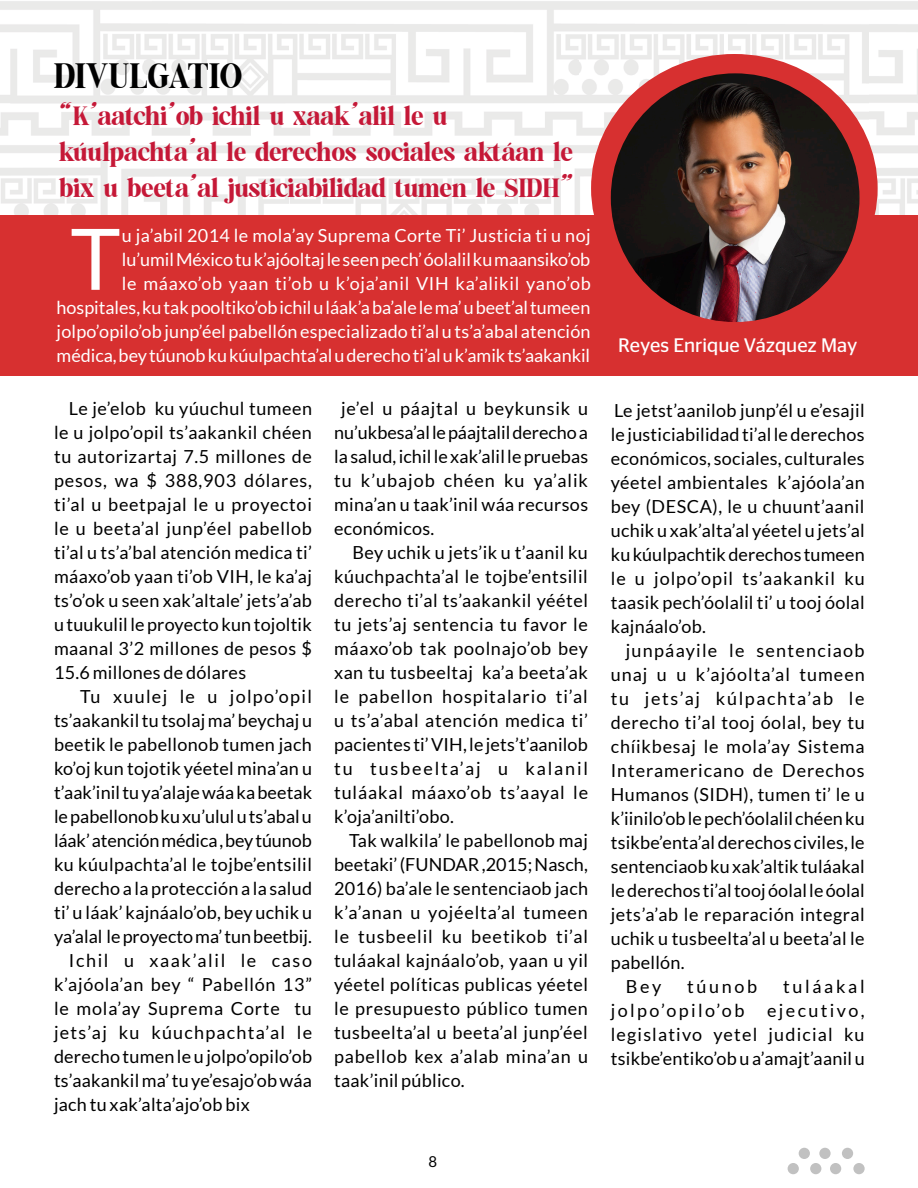
<style>
.page{position:relative;width:918px;height:1188px;background:#fff}
.page>*{position:absolute;margin:0;border:0;box-sizing:border-box;transform-origin:0 0}
.t1{font:85.05px "Lato";color:#fff}
.t2{font:36px "The Billion Butterfly";color:#000}
.t3{font:27px/36px "The Billion Butterfly";color:#c51837}
.t4{font:19.5px "Stag Sans";color:#fff}
.t5{font:18px/24px "Lato";letter-spacing:.02em;color:#000;text-align:justify}
.t6{font:18px/24px "Lato";color:#fff;text-align:right}
.t7{font:18px "Lato";letter-spacing:.07em;color:#000}
.t8{font:18px "Lato";color:#000}
.t9{font:18px "Lato";letter-spacing:.045em;color:#000}
.t10{font:18px "Lato";letter-spacing:.09em;color:#000}
.t11{font:18px "Lato";letter-spacing:-.005em;color:#000}
.t12{font:18px "Lato";letter-spacing:.04em;color:#000}
.t13{font:18px "Lato";letter-spacing:.055em;color:#000}
.t14{font:18px "Lato";letter-spacing:.05em;color:#000}
.t15{font:18px "Lato";letter-spacing:.13em;color:#000}
.t16{font:18px "Lato";letter-spacing:.15em;color:#000}
.t17{font:15px "Lato";color:#000}
</style>
<div class="page">
<img style="left:0;top:1px;width:918px;height:214px">
<div style="left:0;top:215px;width:918px;height:160px;background:#d73030"></div>
<div style="left:591px;top:54px;width:287px;height:269px;background:#d73030;border-radius:50%"></div>
<svg style="left:788px;top:1148px;width:77px;height:26px"></svg>
<img style="left:611px;top:73px;width:249px;height:249px;border-radius:124px">
<h2 class="t2" style="left:54px;top:57px;width:190px">DIVULGATIO</h2>
<h3 class="t3" style="left:59px;top:98px;width:516px">“K’aatchi’ob ichil u xaak’alil le u kúulpachta’al le derechos sociales aktáan le bix u beeta’al justiciabilidad tumen le SIDH”</h3>
<h1 class="t1" style="left:70px;top:212px;width:52px">T</h1>
<p class="t6" style="left:57px;top:223px;width:536px">u ja’abil 2014 le mola’ay Suprema Corte Ti’ Justicia ti u noj<br>lu’umil México tu k’ajóoltaj le seen pech’ óolalil ku maansiko’ob<br>le máaxo’ob yaan ti’ob u k’oja’anil VIH ka’alikil yano’ob hospitales, ku tak pooltiko’ob ichil u láak’a ba’ale le ma’ u beet’al tumeen jolpo’opilo’ob junp’éel pabellón especializado ti’al u ts’a’abal atención médica, bey túunob ku kúulpachta’al u derecho ti’al u k’amik ts’aakankil</p>
<p class="t5" style="left:54px;top:397px;width:260px;text-indent:15px">Le je’elob ku yúuchul tumeen le u jolpo’opil ts’aakankil chéen tu autorizartaj 7.5 millones de pesos, wa $ 388,903 dólares, ti’al u beetpajal le u proyectoi le u beeta’al junp’éel pabellob ti’al u ts’a’bal atención medica ti’ máaxo’ob yaan ti’ob VIH, le ka’aj ts’o’ok u seen xak’altale’ jets’a’ab u tuukulil le proyecto kun tojoltik maanal 3’2 millones de pesos $ 15.6 millones de dólares</p>
<p class="t7" style="left:80px;top:687px;width:233px">Tu xuulej le u jolpo’opil</p>
<p class="t5" style="left:54px;top:709px;width:260px">ts’aakankil tu tsolaj ma’ beychaj u</p>
<p class="t5" style="left:54px;top:733px;width:259px">beetik le pabellonob tumen jach</p>
<p class="t5" style="left:54px;top:757px;width:260px">ko’oj kun tojotik yéetel mina’an u</p>
<p class="t5" style="left:54px;top:781px;width:260px">t’aak’inil tu ya’alaje wáa ka beetak</p>
<p class="t8" style="left:54px;top:807px;width:259px">le pabellonob ku xu’ulul u ts’abal u</p>
<p class="t11" style="left:54px;top:831px;width:259px">láak’ atención médica , bey túunob</p>
<p class="t5" style="left:54px;top:853px;width:259px">ku kúulpachta’al le tojbe’entsilil</p>
<p class="t5" style="left:54px;top:877px;width:260px">derecho a la protección a la salud</p>
<p class="t5" style="left:54px;top:901px;width:260px">ti’ u láak’ kajnáalo’ob, bey uchik u</p>
<p class="t8" style="left:54px;top:927px;width:259px">ya’alal le proyecto ma’ tun beetbij.</p>
<p class="t10" style="left:69px;top:951px;width:245px">Ichil u xaak’alil le caso</p>
<p class="t12" style="left:54px;top:975px;width:259px">k’ajóola’an bey “ Pabellón 13”</p>
<p class="t9" style="left:54px;top:999px;width:260px">le mola’ay Suprema Corte tu</p>
<p class="t7" style="left:54px;top:1023px;width:260px">jets’aj ku kúuchpachta’al le</p>
<p class="t5" style="left:54px;top:1045px;width:260px">derecho tumen le u jolpo’opilo’ob</p>
<p class="t5" style="left:54px;top:1069px;width:260px">ts’aakankil ma’ tu ye’esajo’ob wáa</p>
<p class="t5" style="left:54px;top:1093px;width:197px">jach tu xak’alta’ajo’ob bix</p>
<p class="t5" style="left:334px;top:397px;width:256px;text-indent:7px">je’el u páajtal u beykunsik u nu’ukbesa’al le páajtalil derecho a la salud, ichil le xak’alil le pruebas tu k’ubajob chéen ku ya’alik mina’an u taak’inil wáa recursos económicos.</p>
<p class="t5" style="left:334px;top:540px;width:255px;text-indent:18px">Bey uchik u jets’ik u t’aanil ku kúuchpachta’al le tojbe’entsilil derecho ti’al ts’aakankil yéétel tu jets’aj sentencia tu favor le máaxo’ob tak poolnajo’ob bey xan tu tusbeeltaj ka’a beeta’ak le pabellon hospitalario ti’al u ts’a’abal atención medica ti’ pacientes ti’ VIH, le jets’t’aanilob tu tusbeelta’aj u kalanil tuláakal máaxo’ob ts’aayal le k’oja’anilti’obo.</p>
<p class="t5" style="left:334px;top:828px;width:256px;text-indent:15px">Tak walkila’ le pabellonob maj beetaki’ (FUNDAR ,2015; Nasch, 2016) ba’ale le sentenciaob jach k’a’anan u yojéelta’al tumeen le tusbeelil ku beetikob ti’al tuláakal kajnáalo’ob, yaan u yil yéetel políticas publicas yéetel le presupuesto público tumen tusbeelta’al u beeta’al junp’éel pabellob kex a’alab mina’an u taak’inil público.</p>
<p class="t17" style="left:428px;top:1153px;width:10px">8</p>
<p class="t4" style="left:618px;top:331px;width:241px">Reyes Enrique Vázquez May</p>
<p class="t5" style="left:611px;top:398px;width:255px">Le jetst’aanilob junp’él u e’esajil le justiciabilidad ti’al le derechos económicos, sociales, culturales yéetel ambientales k’ajóola’an bey (DESCA), le u chuunt’aanil uchik u xak’alta’al yéetel u jets’al ku kúulpachtik derechos tumeen le u jolpo’opil ts’aakankil ku taasik pech’óolalil ti’ u tooj óolal kajnáalo’ob.</p>
<p class="t7" style="left:626px;top:640px;width:240px">junpáayile le sentenciaob</p>
<p class="t13" style="left:611px;top:664px;width:255px">unaj u u k’ajóolta’al tumeen</p>
<p class="t10" style="left:611px;top:688px;width:255px">tu jets’aj kúlpachta’ab le</p>
<p class="t5" style="left:611px;top:710px;width:255px">derecho ti’al tooj óolal, bey tu</p>
<p class="t9" style="left:611px;top:736px;width:255px">chíikbesaj le mola’ay Sistema</p>
<p class="t14" style="left:611px;top:760px;width:255px">Interamericano de Derechos</p>
<p class="t5" style="left:611px;top:782px;width:255px">Humanos (SIDH), tumen ti’ le u</p>
<p class="t5" style="left:611px;top:806px;width:255px">k’iinilo’ob le pech’óolalil chéen ku</p>
<p class="t5" style="left:611px;top:830px;width:255px">tsikbe’enta’al derechos civiles, le</p>
<p class="t5" style="left:611px;top:854px;width:256px">sentenciaob ku xak’altik tuláakal</p>
<p class="t5" style="left:611px;top:878px;width:255px">le derechos ti’al tooj óolal le óolal</p>
<p class="t5" style="left:611px;top:902px;width:255px">jets’a’ab le reparación integral</p>
<p class="t5" style="left:611px;top:926px;width:255px">uchik u tusbeelta’al u beeta’al le</p>
<p class="t5" style="left:611px;top:950px;width:75px">pabellón.</p>
<p class="t5" style="left:626px;top:974px;width:37px">Bey</p>
<p class="t5" style="left:687px;top:974px;width:72px">túunob</p>
<p class="t16" style="left:783px;top:976px;width:83px">tuláakal</p>
<p class="t15" style="left:611px;top:1000px;width:135px">jolpo’opilo’ob</p>
<p class="t5" style="left:611px;top:998px;width:255px;text-indent:156px">ejecutivo, legislativo yetel judicial ku tsikbe’entiko’ob u a’amajt’aanil u</p>
</div>
